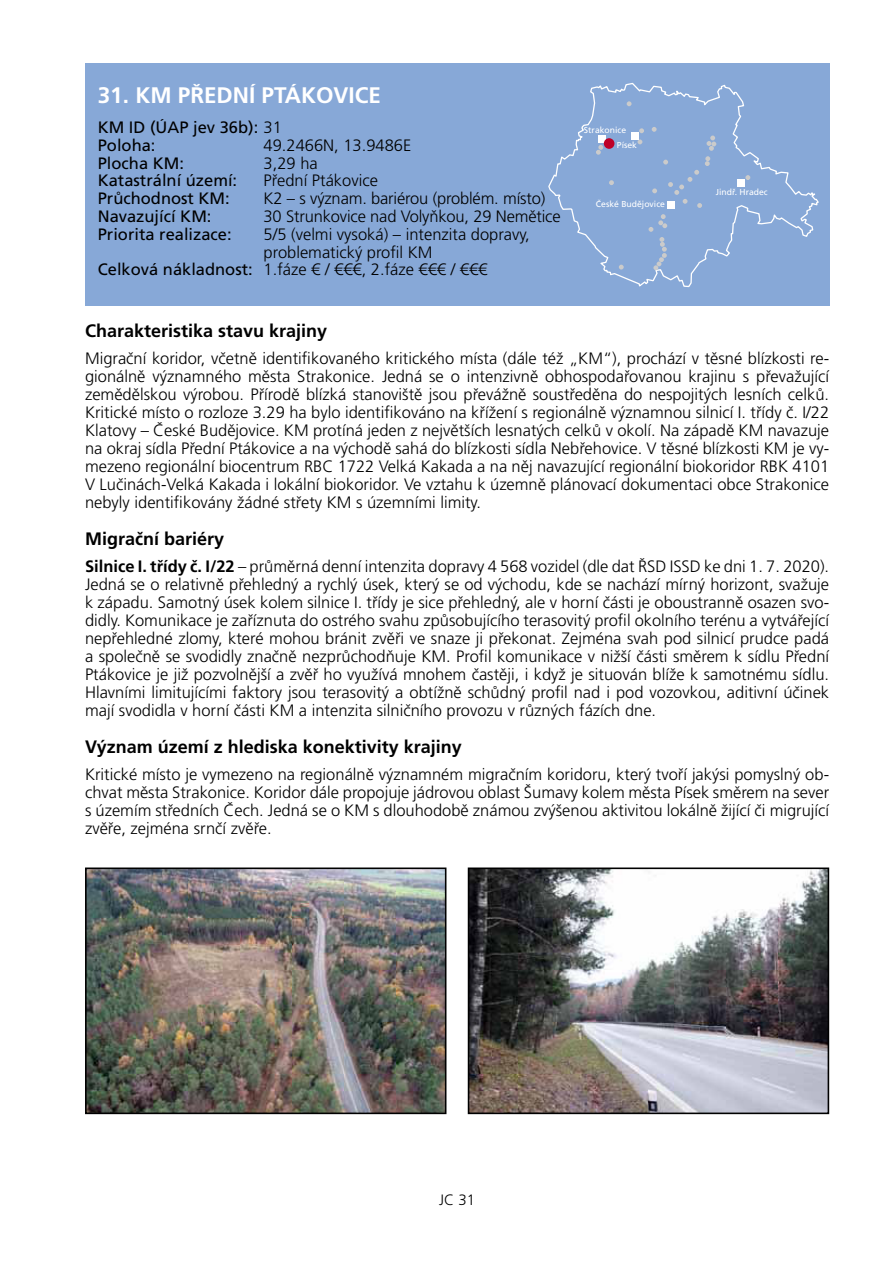
<style>
.page{position:relative;width:893px;height:1263px;background:#fff}
.page>*{position:absolute;margin:0;border:0;box-sizing:border-box;transform-origin:0 0}
.t1{font:700 22.5px "Frutiger CE";color:#fff}
.t2{font:700 18px "Frutiger CE";color:#000}
.t3{font:300 16.5px/18px "Frutiger CE";color:#000;text-align:justify}
.t4{font:16.5px/17.7px "Frutiger CE";color:#000}
.t5{font:300 15px "Frutiger CE";color:#000}
.t6{font:8.7px/15.5px "Frutiger CE";color:#fff}
.s1{font-weight:300}
.s2{font-family:"Frutiger LT Std";font-weight:300}
.s3{font-weight:700}
</style>
<div class="page">
<div style="left:85px;top:64px;width:744px;height:242px;background:#87a8d7"></div>
<svg style="left:548px;top:83px;width:271px;height:204px"></svg>
<svg style="left:596px;top:140px;width:15px;height:15px"></svg>
<svg style="left:609px;top:180px;width:5px;height:5px"></svg>
<svg style="left:637px;top:139px;width:5px;height:5px"></svg>
<svg style="left:639px;top:128px;width:5px;height:5px"></svg>
<svg style="left:627px;top:101px;width:5px;height:5px"></svg>
<svg style="left:652px;top:127px;width:5px;height:5px"></svg>
<svg style="left:649px;top:214px;width:18px;height:56px"></svg>
<svg style="left:619px;top:265px;width:5px;height:5px"></svg>
<svg style="left:745px;top:175px;width:5px;height:5px"></svg>
<svg style="left:663px;top:136px;width:53px;height:72px"></svg>
<svg style="left:652px;top:188px;width:5px;height:5px"></svg>
<div style="left:737px;top:179px;width:8px;height:8px;background:#fff"></div>
<div style="left:667px;top:201px;width:7px;height:7px;background:#fff"></div>
<div style="left:631px;top:132px;width:8px;height:7px;background:#fff"></div>
<div style="left:598px;top:135px;width:8px;height:7px;background:#fff"></div>
<div style="left:604px;top:138px;width:10px;height:11px;background:#be0027;border-radius:50%"></div>
<img style="left:471px;top:870px;width:355px;height:241px">
<div style="left:468px;top:867px;width:361px;height:247px;border:2px solid #000"></div>
<img style="left:88px;top:870px;width:355px;height:241px">
<div style="left:85px;top:867px;width:361px;height:247px;border:2px solid #000"></div>
<h1 class="t1" style="left:98px;top:83px;width:285px">31. KM PŘEDNÍ PTÁKOVICE</h1>
<p class="t4" style="left:98px;top:119px;width:186px">KM ID (ÚAP jev 36b): <span class="s1">31<br></span>Poloha:</p>
<p class="t3" style="left:264px;top:137px;width:149px">49.2466N, 13.9486E</p>
<p class="t4" style="left:98px;top:155px;width:88px">Plocha KM:</p>
<p class="t3" style="left:264px;top:154px;width:56px">3,29 ha</p>
<p class="t4" style="left:98px;top:172px;width:141px">Katastrální území:</p>
<p class="t3" style="left:264px;top:172px;width:116px">Přední Ptákovice</p>
<p class="t4" style="left:98px;top:190px;width:134px">Průchodnost KM:</p>
<p class="t3" style="left:264px;top:190px;width:283px">K2 – s význam. bariérou (problém. místo)</p>
<p class="t4" style="left:98px;top:208px;width:115px">Navazující KM:</p>
<p class="t3" style="left:264px;top:208px;width:299px">30 Strunkovice nad Volyňkou, 29 Nemětice</p>
<p class="t4" style="left:98px;top:226px;width:135px">Priorita realizace:</p>
<p class="t3" style="left:264px;top:226px;width:268px">5/5 (velmi vysoká) – intenzita dopravy,</p>
<p class="t3" style="left:264px;top:243px;width:170px">problematický profil KM</p>
<p class="t4" style="left:98px;top:261px;width:391px">Celková nákladnost: <span class="s1">1.fáze</span> <span class="s2">€ / €€€</span><span class="s1">, 2.fáze</span> <span class="s2">€€€ / €€€</span></p>
<p class="t6" style="left:617px;top:122px;width:22px;text-indent:-33px">Strakonice<br>Písek</p>
<p class="t6" style="left:596px;top:197px;width:71px">České Budějovice</p>
<p class="t6" style="left:716px;top:184px;width:53px">Jindř. Hradec</p>
<p class="t2" style="left:85px;top:321px;width:244px">Charakteristika stavu krajiny</p>
<p class="t3" style="left:85px;top:349px;width:746px">Migrační koridor, včetně identifikovaného kritického místa (dále též „KM“), prochází v těsné blízkosti re&shy;gionálně významného města Strakonice. Jedná se o intenzivně obhospodařovanou krajinu s převažující zemědělskou výrobou. Přírodě blízká stanoviště jsou převážně soustředěna do nespojitých lesních celků.<br>Kritické místo o rozloze 3.29 ha bylo identifikováno na křížení s regionálně významnou silnicí I. třídy č. I/22<br>Klatovy – České Budějovice. KM protíná jeden z největších lesnatých celků v okolí. Na západě KM navazuje na okraj sídla Přední Ptákovice a na východě sahá do blízkosti sídla Nebřehovice. V těsné blízkosti KM je vy&shy;mezeno regionální biocentrum RBC 1722 Velká Kakada a na něj navazující regionální biokoridor RBK 4101<br>V Lučinách-Velká Kakada i lokální biokoridor. Ve vztahu k územně plánovací dokumentaci obce Strakonice nebyly identifikovány žádné střety KM s územními limity.</p>
<p class="t2" style="left:85px;top:529px;width:141px">Migrační bariéry</p>
<p class="t3" style="left:85px;top:557px;width:746px"><span class="s3">Silnice I. třídy č. I/22</span> – průměrná denní intenzita dopravy 4 568 vozidel (dle dat ŘSD ISSD ke dni 1. 7. 2020).<br>Jedná se o relativně přehledný a rychlý úsek, který se od východu, kde se nachází mírný horizont, svažuje k západu. Samotný úsek kolem silnice I. třídy je sice přehledný, ale v horní části je oboustranně osazen svo&shy;didly. Komunikace je zaříznuta do ostrého svahu způsobujícího terasovitý profil okolního terénu a vytvářející nepřehledné zlomy, které mohou bránit zvěři ve snaze ji překonat. Zejména svah pod silnicí prudce padá a společně se svodidly značně nezprůchodňuje KM. Profil komunikace v nižší části směrem k sídlu Přední Ptákovice je již pozvolnější a zvěř ho využívá mnohem častěji, i když je situován blíže k samotnému sídlu.<br>Hlavními limitujícími faktory jsou terasovitý a obtížně schůdný profil nad i pod vozovkou, aditivní účinek mají svodidla v horní části KM a intenzita silničního provozu v různých fázích dne.</p>
<p class="t2" style="left:85px;top:738px;width:378px">Význam území z hlediska konektivity krajiny</p>
<p class="t3" style="left:85px;top:765px;width:746px">Kritické místo je vymezeno na regionálně významném migračním koridoru, který tvoří jakýsi pomyslný ob&shy;chvat města Strakonice. Koridor dále propojuje jádrovou oblast Šumavy kolem města Písek směrem na sever s územím středních Čech. Jedná se o KM s dlouhodobě známou zvýšenou aktivitou lokálně žijící či migrující zvěře, zejména srnčí zvěře.</p>
<p class="t5" style="left:439px;top:1192px;width:37px">JC 31</p>
</div>
